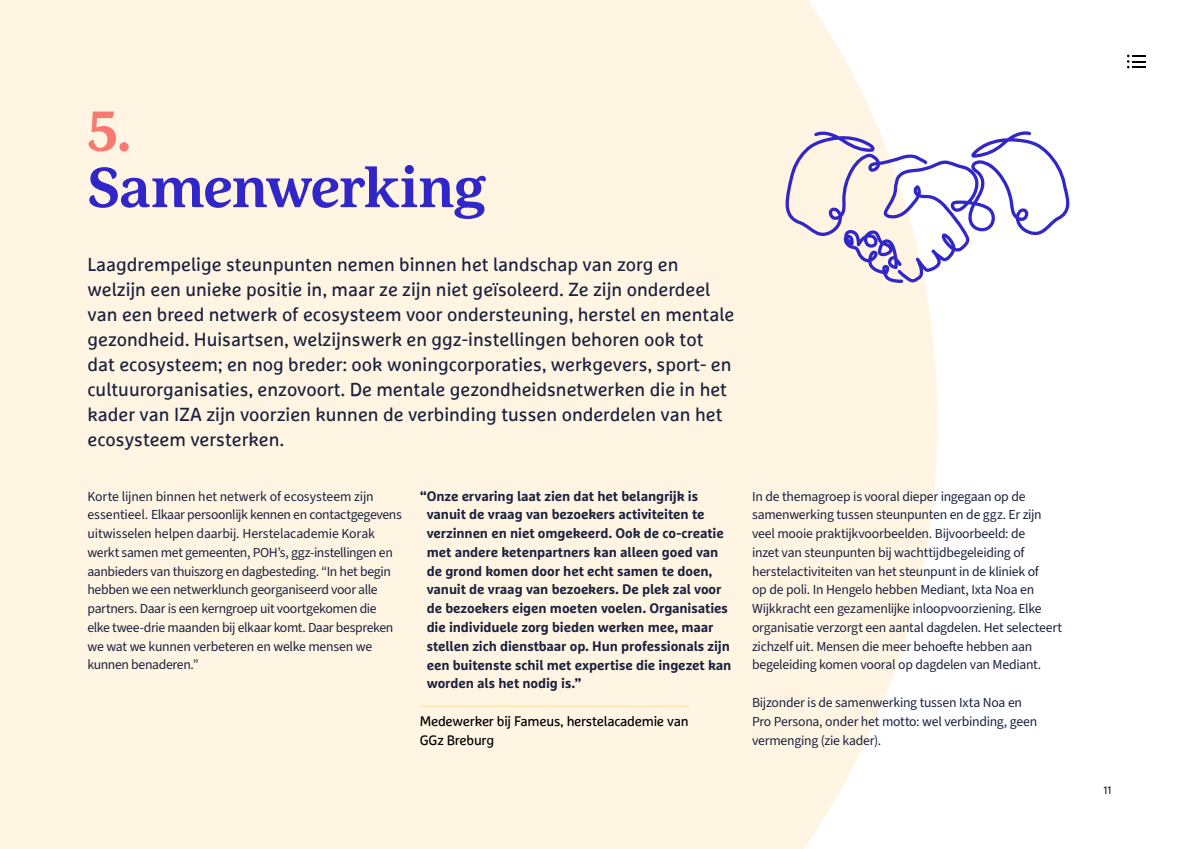
<style>
.page{position:relative;width:1200px;height:849px;background:#fff}
.page>*{position:absolute;margin:0;border:0;box-sizing:border-box;transform-origin:0 0}
.t1{font:700 56.25px "Marselis Serif OT";letter-spacing:-.025em;color:#3127c8}
.t2{font:700 56.25px "Marselis Serif OT";color:#f7796f}
.t3{font:18.75px/25px "Marselis Pro";color:#1b213e}
.t4{font:13.75px/18.8px "Source Sans 3";letter-spacing:-.02em;color:#1b213e}
.t5{font:700 13.75px/18.8px "Marselis Pro";letter-spacing:-.01em;color:#1b213e}
.t6{font:13.75px/18.8px "Marselis Pro";letter-spacing:-.02em;color:#000}
.t7{font:10.62px "Marselis Pro";color:#1b213e}
</style>
<div class="page">
<svg style="left:1127px;top:55px;width:19px;height:13px"></svg>
<div style="left:0;top:0;width:938px;height:848px;background:#fff5e2"></div>
<hr style="left:420px;top:705px;width:269px;height:1px;background:#ffe4b0">
<svg style="left:785px;top:131px;width:285px;height:152px"></svg>
<h1 class="t2" style="left:88px;top:97px;width:45px">5.</h1>
<h1 class="t1" style="left:88px;top:153px;width:400px">Samenwerking</h1>
<p class="t3" style="left:88px;top:252px;width:648px">Laagdrempelige steunpunten nemen binnen het landschap van zorg en welzijn een unieke positie in, maar ze zijn niet geïsoleerd. Ze zijn onderdeel van een breed netwerk of ecosysteem voor ondersteuning, herstel en mentale gezondheid. Huisartsen, welzijnswerk en ggz-instellingen behoren ook tot dat ecosysteem; en nog breder: ook woningcorporaties, werkgevers, sport- en cultuurorganisaties, enzovoort. De mentale gezondheidsnetwerken die in het kader van IZA zijn voorzien kunnen de verbinding tussen onderdelen van het ecosysteem versterken.</p>
<p class="t4" style="left:88px;top:486px;width:316px">Korte lijnen binnen het netwerk of ecosysteem zijn essentieel. Elkaar persoonlijk kennen en contactgegevens uitwisselen helpen daarbij. Herstelacademie Korak werkt samen met gemeenten, POH’s, ggz-instellingen en aanbieders van thuiszorg en dagbesteding. “In het begin hebben we een netwerklunch georganiseerd voor alle partners. Daar is een kerngroep uit voortgekomen die elke twee-drie maanden bij elkaar komt. Daar bespreken we wat we kunnen verbeteren en welke mensen we kunnen benaderen.”</p>
<p class="t5" style="left:427px;top:486px;width:306px;text-indent:-7px">“Onze ervaring laat zien dat het belangrijk is vanuit de vraag van bezoekers activiteiten te verzinnen en niet omgekeerd. Ook de co-creatie met andere ketenpartners kan alleen goed van de grond komen door het echt samen te doen, vanuit de vraag van bezoekers. De plek zal voor de bezoekers eigen moeten voelen. Organisaties die individuele zorg bieden werken mee, maar stellen zich dienstbaar op. Hun professionals zijn een buitenste schil met expertise die ingezet kan worden als het nodig is.”</p>
<p class="t6" style="left:420px;top:711px;width:270px">Medewerker bij Fameus, herstelacademie van<br>GGz Breburg</p>
<p class="t4" style="left:752px;top:486px;width:312px">In de themagroep is vooral dieper ingegaan op de samenwerking tussen steunpunten en de ggz. Er zijn veel mooie praktijkvoorbeelden. Bijvoorbeeld: de<br>inzet van steunpunten bij wachttijdbegeleiding of herstelactiviteiten van het steunpunt in de kliniek of<br>op de poli. In Hengelo hebben Mediant, Ixta Noa en Wijkkracht een gezamenlijke inloopvoorziening. Elke organisatie verzorgt een aantal dagdelen. Het selecteert zichzelf uit. Mensen die meer behoefte hebben aan begeleiding komen vooral op dagdelen van Mediant.</p>
<p class="t4" style="left:752px;top:692px;width:287px">Bijzonder is de samenwerking tussen Ixta Noa en<br>Pro Persona, onder het motto: wel verbinding, geen vermenging (zie kader).</p>
<p class="t7" style="left:1104px;top:783px;width:9px">11</p>
</div>
